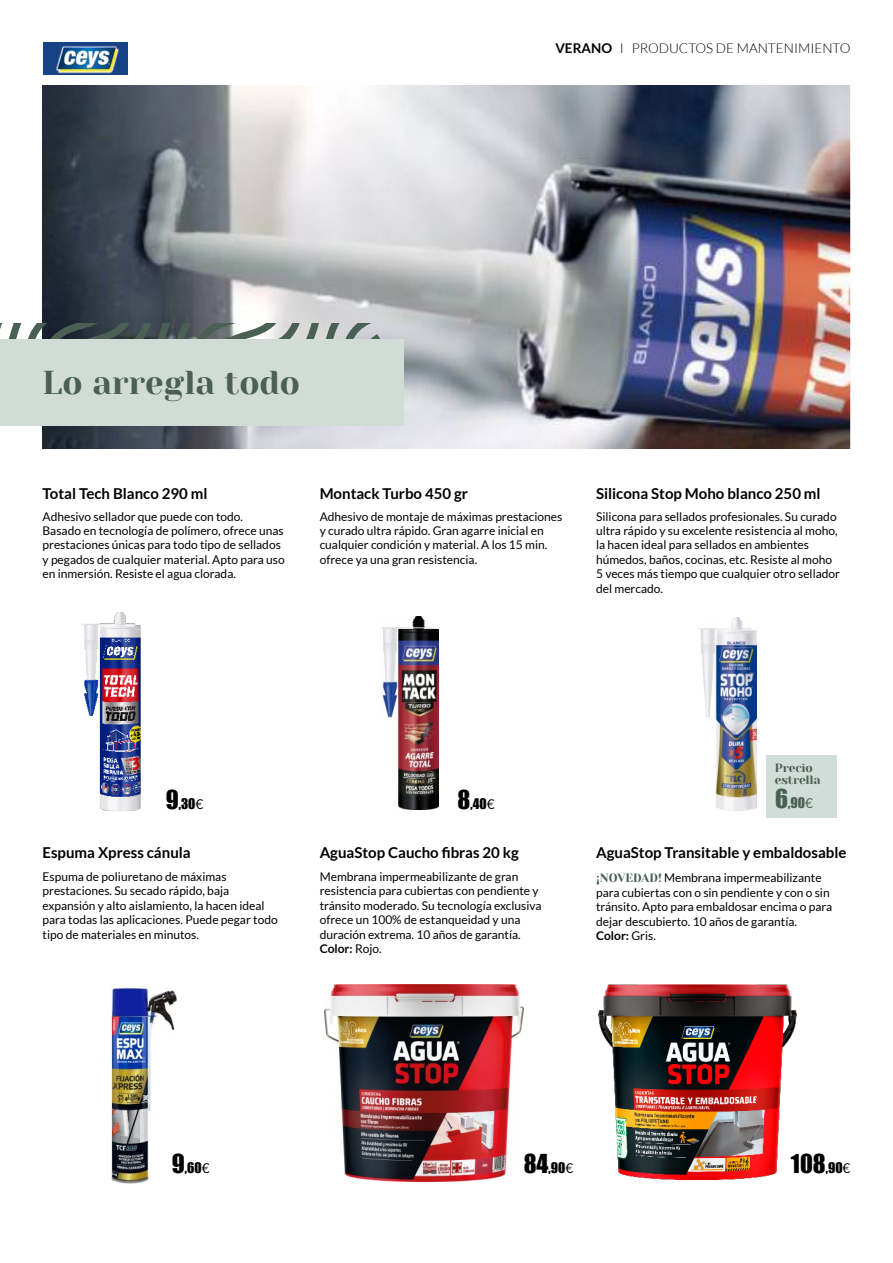
<style>
.page{position:relative;width:893px;height:1263px;background:#fff}
.page>*{position:absolute;margin:0;border:0;box-sizing:border-box;transform-origin:0 0}
.Títulos_cosas{font:33px "Yeseva One";color:#4a6054}
.t1{font:24px "Impact";color:#000}
.Títulos_productos{font:700 15px "Lato";color:#000}
.t2{font:300 13.5px "Lato";color:#000}
.t3{font:13.5px "Impact";color:#000}
.t4{font:13.5px "Impact";color:#4a6054}
.Lista_con_puntos{font:12px/14.4px "Lato";color:#000}
.Lista_con_puntos-2{font:700 12px "Lato";color:#000}
.Títulos_cosas-2{font:12px/12px "Yeseva One";letter-spacing:-.01em;color:#4b6053}
.s1{font-weight:700}
.s2{font-size:24px}
.s3{font-family:"Lato"}
.s4{font-family:"Yeseva One";color:#4a6054}
.s5{font-weight:400}
.s6{font-size:13.5px}
.s7{font-family:"Lato";font-size:13.5px}
</style>
<div class="page">
<img style="left:43px;top:85px;width:807px;height:364px">
<img style="left:82px;top:612px;width:59px;height:200px">
<img style="left:110px;top:988px;width:67px;height:195px">
<img style="left:698px;top:617px;width:58px;height:193px">
<img style="left:381px;top:616px;width:58px;height:194px">
<img style="left:325px;top:984px;width:198px;height:197px">
<img style="left:598px;top:984px;width:198px;height:195px">
<svg style="left:0;top:323px;width:382px;height:16px"></svg>
<div style="left:0;top:339px;width:404px;height:86px;background:#d1dcd7"></div>
<img style="left:43px;top:43px;width:85px;height:31px">
<div style="left:766px;top:755px;width:70px;height:63px;background:#d1ddd8"></div>
<p class="t2" style="left:555px;top:41px;width:297px"><span class="s1">VERANO</span> I PRODUCTOS DE MANTENIMIENTO</p>
<p class="Títulos_cosas" style="left:43px;top:358px;width:259px">Lo arregla todo</p>
<p class="Títulos_productos" style="left:43px;top:484px;width:166px">Total Tech Blanco 290 ml</p>
<p class="Títulos_productos" style="left:320px;top:484px;width:150px">Montack Turbo 450 gr</p>
<p class="Títulos_productos" style="left:596px;top:484px;width:226px">Silicona Stop Moho blanco 250 ml</p>
<p class="Lista_con_puntos" style="left:43px;top:509px;width:244px">Adhesivo sellador que puede con todo.<br>Basado en tecnología de polímero, ofrece unas prestaciones únicas para todo tipo de sellados y pegados de cualquier material. Apto para uso en inmersión. Resiste el agua clorada.</p>
<p class="Lista_con_puntos" style="left:596px;top:509px;width:245px">Silicona para sellados profesionales. Su curado ultra rápido y su excelente resistencia al moho, la hacen ideal para sellados en ambientes húmedos, baños, cocinas, etc. Resiste al moho 5 veces más tiempo que cualquier otro sellador del mercado.</p>
<p class="Lista_con_puntos" style="left:320px;top:509px;width:244px">Adhesivo de montaje de máximas prestaciones y curado ultra rápido. Gran agarre inicial en cualquier condición y material. A los 15 min. ofrece ya una gran resistencia.</p>
<p class="t3" style="left:166px;top:793px;width:39px"><span class="s2">9</span>,30<span class="s3">€</span></p>
<p class="Títulos_productos" style="left:43px;top:844px;width:150px">Espuma Xpress cánula</p>
<p class="t3" style="left:458px;top:793px;width:38px"><span class="s2">8</span>,40<span class="s3">€</span></p>
<p class="Títulos_productos" style="left:320px;top:844px;width:201px">AguaStop Caucho fibras 20 kg</p>
<p class="Títulos_cosas-2" style="left:775px;top:761px;width:47px">Precio estrella</p>
<p class="t4" style="left:775px;top:792px;width:39px"><span class="s2">6</span>,90<span class="s3">€</span></p>
<p class="t3" style="left:779px;top:793px;width:39px"><span class="s2">6</span>,90<span class="s3">€</span></p>
<p class="Títulos_productos" style="left:596px;top:844px;width:252px">AguaStop Transitable y embaldosable</p>
<p class="Lista_con_puntos" style="left:43px;top:869px;width:237px">Espuma de poliuretano de máximas prestaciones. Su secado rápido, baja expansión y alto aislamiento, la hacen ideal para todas las aplicaciones. Puede pegar todo tipo de materiales en minutos.</p>
<p class="Lista_con_puntos" style="left:596px;top:871px;width:238px"><span class="s4">¡NOVEDAD!</span> Membrana impermeabilizante para cubiertas con o sin pendiente y con o sin tránsito. Apto para embaldosar encima o para dejar descubierto. 10 años de garantía.</p>
<p class="Lista_con_puntos" style="left:320px;top:869px;width:223px">Membrana impermeabilizante de gran resistencia para cubiertas con pendiente y tránsito moderado. Su tecnología exclusiva ofrece un 100% de estanqueidad y una duración extrema. 10 años de garantía.</p>
<p class="Lista_con_puntos-2" style="left:320px;top:942px;width:64px">Color: <span class="s5">Rojo.</span></p>
<p class="Lista_con_puntos-2" style="left:596px;top:929px;width:61px">Color: <span class="s5">Gris.</span></p>
<p class="t3" style="left:172px;top:1157px;width:39px"><span class="s2">9</span>,60<span class="s3">€</span></p>
<p class="t3" style="left:524px;top:1157px;width:51px"><span class="s2">84</span>,90<span class="s3">€</span></p>
<p class="t1" style="left:791px;top:1144px;width:61px">108<span class="s6">,90</span><span class="s7">€</span></p>
</div>
